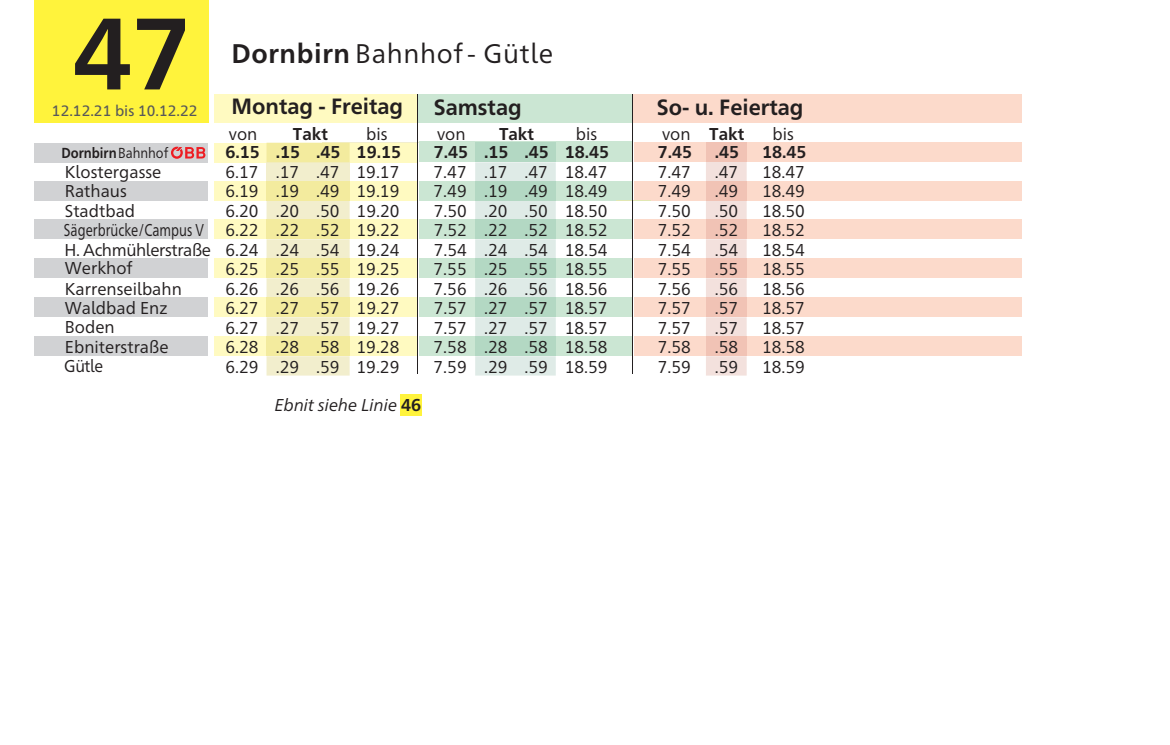
<style>
.page{position:relative;width:1170px;height:745px;background:#fff}
.page>*{position:absolute;margin:0;border:0;box-sizing:border-box;transform-origin:0 0}
.t1{font:700 101.25px "Neue Frutiger 1450 for VV";color:#231f20}
.t2{font:27px "Neue Frutiger 1450 for VV";letter-spacing:.025em;color:#231f20}
.t3{font:700 22px "Neue Frutiger 1450 for VV";color:#231f20}
.t4{font:17.25px/19.5px "Neue Frutiger 1450 for VV";color:#231f20}
.t5{font:700 17.25px "Neue Frutiger 1450 for VV";color:#231f20}
.t6{font:17.25px "Neue Frutiger 1450 for VV";color:#231f20;scale:.76 1}
.t7{font:17.25px "Neue Frutiger 1450 for VV";letter-spacing:-.025em;color:#231f20}
.t8{font:italic 17.25px "Neue Frutiger 1450 for VV";color:#231f20}
.t9{font:17.25px "Neue Frutiger 1450 for VV";color:#231f20;scale:.93 1}
.t10{font:15px "Neue Frutiger 1450 for VV";color:#57585a}
.t11{font:700 14.5px "Neue Frutiger 1450 for VV";color:#231f20;scale:.88 1}
.s1{font-weight:700}
.s2{font-weight:400}
.s3{font-weight:700;font-style:normal}
</style>
<div class="page">
<svg style="left:34px;top:0;width:986px;height:416px"></svg>
<hr style="left:632px;top:94px;width:1px;height:280px;background:#231f20">
<hr style="left:417px;top:94px;width:1px;height:280px;background:#231f20">
<p class="t1" style="left:73px;top:-19px;width:120px">47</p>
<p class="t10" style="left:52px;top:99px;width:147px">12.12.21 bis 10.12.22</p>
<p class="t2" style="left:231px;top:33px;width:323px"><span class="s1">Dornbirn</span> Bahnhof- Gütle</p>
<p class="t3" style="left:231px;top:90px;width:173px">Montag - Freitag</p>
<p class="t3" style="left:434px;top:92px;width:89px">Samstag</p>
<p class="t3" style="left:656px;top:92px;width:148px">So- u. Feiertag</p>
<p class="t4" style="left:229px;top:123px;width:30px">von</p>
<p class="t5" style="left:293px;top:121px;width:36px">Takt</p>
<p class="t4" style="left:366px;top:123px;width:23px">bis</p>
<p class="t4" style="left:437px;top:123px;width:30px">von</p>
<p class="t5" style="left:499px;top:121px;width:36px">Takt</p>
<p class="t4" style="left:576px;top:123px;width:23px">bis</p>
<p class="t4" style="left:772px;top:123px;width:23px">bis</p>
<p class="t5" style="left:662px;top:121px;width:84px"><span class="s2">von</span> Takt</p>
<p class="t11" style="left:61px;top:142px;width:123px">Dornbirn <span class="s2">Bahnhof</span></p>
<p class="t5" style="left:225px;top:139px;width:36px">6.15</p>
<p class="t5" style="left:276px;top:139px;width:26px">.15</p>
<p class="t5" style="left:316px;top:139px;width:26px">.45</p>
<p class="t5" style="left:356px;top:139px;width:46px">19.15</p>
<p class="t5" style="left:433px;top:139px;width:36px">7.45</p>
<p class="t5" style="left:484px;top:139px;width:26px">.15</p>
<p class="t5" style="left:524px;top:139px;width:26px">.45</p>
<p class="t5" style="left:565px;top:139px;width:46px">18.45</p>
<p class="t5" style="left:657px;top:139px;width:36px">7.45</p>
<p class="t5" style="left:715px;top:139px;width:26px">.45</p>
<p class="t5" style="left:762px;top:139px;width:46px">18.45</p>
<p class="t4" style="left:65px;top:160px;width:98px">Klostergasse</p>
<p class="t4" style="left:65px;top:199px;width:72px">Stadtbad</p>
<p class="t4" style="left:65px;top:180px;width:64px">Rathaus</p>
<p class="t4" style="left:225px;top:160px;width:35px">6.17</p>
<p class="t4" style="left:225px;top:199px;width:35px">6.20</p>
<p class="t4" style="left:225px;top:180px;width:35px">6.19</p>
<p class="t4" style="left:276px;top:160px;width:25px">.17</p>
<p class="t4" style="left:276px;top:199px;width:25px">.20</p>
<p class="t4" style="left:276px;top:180px;width:25px">.19</p>
<p class="t4" style="left:316px;top:160px;width:25px">.47</p>
<p class="t4" style="left:316px;top:199px;width:25px">.50</p>
<p class="t4" style="left:316px;top:180px;width:25px">.49</p>
<p class="t4" style="left:356px;top:160px;width:44px">19.17</p>
<p class="t4" style="left:356px;top:199px;width:44px">19.20</p>
<p class="t4" style="left:356px;top:180px;width:44px">19.19</p>
<p class="t4" style="left:433px;top:160px;width:35px">7.47</p>
<p class="t4" style="left:433px;top:199px;width:35px">7.50</p>
<p class="t4" style="left:433px;top:180px;width:35px">7.49</p>
<p class="t4" style="left:484px;top:160px;width:25px">.17</p>
<p class="t4" style="left:484px;top:199px;width:25px">.20</p>
<p class="t4" style="left:484px;top:180px;width:25px">.19</p>
<p class="t4" style="left:524px;top:160px;width:25px">.47</p>
<p class="t4" style="left:524px;top:199px;width:25px">.50</p>
<p class="t4" style="left:524px;top:180px;width:25px">.49</p>
<p class="t4" style="left:564px;top:160px;width:44px">18.47</p>
<p class="t4" style="left:565px;top:199px;width:44px">18.50</p>
<p class="t4" style="left:564px;top:180px;width:44px">18.49</p>
<p class="t4" style="left:657px;top:160px;width:35px">7.47</p>
<p class="t4" style="left:657px;top:199px;width:35px">7.50</p>
<p class="t4" style="left:657px;top:180px;width:35px">7.49</p>
<p class="t4" style="left:714px;top:160px;width:25px">.47</p>
<p class="t4" style="left:715px;top:199px;width:25px">.50</p>
<p class="t4" style="left:714px;top:180px;width:25px">.49</p>
<p class="t4" style="left:762px;top:160px;width:44px">18.47</p>
<p class="t4" style="left:762px;top:199px;width:44px">18.50</p>
<p class="t4" style="left:762px;top:180px;width:44px">18.49</p>
<p class="t6" style="left:64px;top:217px;width:186px">Sägerbrücke/Campus V</p>
<p class="t4" style="left:225px;top:219px;width:35px">6.22</p>
<p class="t4" style="left:276px;top:219px;width:25px">.22</p>
<p class="t4" style="left:316px;top:219px;width:25px">.52</p>
<p class="t4" style="left:356px;top:219px;width:44px">19.22</p>
<p class="t4" style="left:433px;top:219px;width:35px">7.52</p>
<p class="t4" style="left:484px;top:219px;width:25px">.22</p>
<p class="t4" style="left:524px;top:219px;width:25px">.52</p>
<p class="t4" style="left:565px;top:219px;width:44px">18.52</p>
<p class="t4" style="left:657px;top:219px;width:35px">7.52</p>
<p class="t4" style="left:715px;top:219px;width:25px">.52</p>
<p class="t4" style="left:762px;top:219px;width:44px">18.52</p>
<p class="t7" style="left:64px;top:237px;width:148px">H. Achmühlerstraße</p>
<p class="t4" style="left:225px;top:239px;width:35px">6.24</p>
<p class="t4" style="left:276px;top:239px;width:25px">.24</p>
<p class="t4" style="left:316px;top:239px;width:25px">.54</p>
<p class="t4" style="left:356px;top:239px;width:44px">19.24</p>
<p class="t4" style="left:433px;top:239px;width:35px">7.54</p>
<p class="t4" style="left:484px;top:239px;width:25px">.24</p>
<p class="t4" style="left:524px;top:239px;width:25px">.54</p>
<p class="t4" style="left:565px;top:239px;width:44px">18.54</p>
<p class="t4" style="left:657px;top:239px;width:35px">7.54</p>
<p class="t4" style="left:715px;top:239px;width:25px">.54</p>
<p class="t4" style="left:762px;top:239px;width:44px">18.54</p>
<p class="t4" style="left:65px;top:257px;width:69px">Werkhof</p>
<p class="t4" style="left:225px;top:258px;width:35px">6.25</p>
<p class="t4" style="left:276px;top:258px;width:25px">.25</p>
<p class="t4" style="left:316px;top:258px;width:25px">.55</p>
<p class="t4" style="left:356px;top:258px;width:44px">19.25</p>
<p class="t4" style="left:433px;top:258px;width:35px">7.55</p>
<p class="t4" style="left:484px;top:258px;width:25px">.25</p>
<p class="t4" style="left:524px;top:258px;width:25px">.55</p>
<p class="t4" style="left:564px;top:258px;width:44px">18.55</p>
<p class="t4" style="left:657px;top:258px;width:35px">7.55</p>
<p class="t4" style="left:714px;top:258px;width:25px">.55</p>
<p class="t4" style="left:762px;top:258px;width:44px">18.55</p>
<p class="t4" style="left:65px;top:277px;width:118px">Karrenseilbahn</p>
<p class="t4" style="left:225px;top:277px;width:35px">6.26</p>
<p class="t4" style="left:276px;top:277px;width:25px">.26</p>
<p class="t4" style="left:316px;top:277px;width:25px">.56</p>
<p class="t4" style="left:356px;top:277px;width:44px">19.26</p>
<p class="t4" style="left:433px;top:277px;width:35px">7.56</p>
<p class="t4" style="left:484px;top:277px;width:25px">.26</p>
<p class="t4" style="left:524px;top:277px;width:25px">.56</p>
<p class="t4" style="left:564px;top:277px;width:44px">18.56</p>
<p class="t4" style="left:657px;top:277px;width:35px">7.56</p>
<p class="t4" style="left:714px;top:277px;width:25px">.56</p>
<p class="t4" style="left:762px;top:277px;width:44px">18.56</p>
<p class="t4" style="left:65px;top:297px;width:104px">Waldbad Enz</p>
<p class="t4" style="left:225px;top:297px;width:35px">6.27</p>
<p class="t4" style="left:276px;top:297px;width:25px">.27</p>
<p class="t4" style="left:316px;top:297px;width:25px">.57</p>
<p class="t4" style="left:356px;top:297px;width:44px">19.27</p>
<p class="t4" style="left:433px;top:297px;width:35px">7.57</p>
<p class="t4" style="left:484px;top:297px;width:25px">.27</p>
<p class="t4" style="left:524px;top:297px;width:25px">.57</p>
<p class="t4" style="left:565px;top:297px;width:44px">18.57</p>
<p class="t4" style="left:657px;top:297px;width:35px">7.57</p>
<p class="t4" style="left:715px;top:297px;width:25px">.57</p>
<p class="t4" style="left:762px;top:297px;width:44px">18.57</p>
<p class="t4" style="left:65px;top:316px;width:51px">Boden</p>
<p class="t4" style="left:65px;top:335px;width:105px">Ebniterstraße</p>
<p class="t4" style="left:225px;top:316px;width:35px">6.27<br>6.28</p>
<p class="t4" style="left:276px;top:316px;width:25px">.27 .28</p>
<p class="t4" style="left:316px;top:316px;width:25px">.57 .58</p>
<p class="t4" style="left:356px;top:316px;width:44px">19.27<br>19.28</p>
<p class="t4" style="left:433px;top:316px;width:35px">7.57<br>7.58</p>
<p class="t4" style="left:484px;top:316px;width:25px">.27 .28</p>
<p class="t4" style="left:524px;top:316px;width:25px">.57 .58</p>
<p class="t4" style="left:564px;top:316px;width:44px">18.57<br>18.58</p>
<p class="t4" style="left:657px;top:316px;width:35px">7.57<br>7.58</p>
<p class="t4" style="left:714px;top:316px;width:25px">.57 .58</p>
<p class="t4" style="left:762px;top:316px;width:44px">18.57<br>18.58</p>
<p class="t9" style="left:64px;top:353px;width:43px">Gütle</p>
<p class="t4" style="left:225px;top:355px;width:35px">6.29</p>
<p class="t4" style="left:276px;top:355px;width:25px">.29</p>
<p class="t4" style="left:316px;top:355px;width:25px">.59</p>
<p class="t4" style="left:356px;top:355px;width:44px">19.29</p>
<p class="t4" style="left:433px;top:355px;width:35px">7.59</p>
<p class="t4" style="left:484px;top:355px;width:25px">.29</p>
<p class="t4" style="left:524px;top:355px;width:25px">.59</p>
<p class="t4" style="left:564px;top:355px;width:44px">18.59</p>
<p class="t4" style="left:657px;top:355px;width:35px">7.59</p>
<p class="t4" style="left:714px;top:355px;width:25px">.59</p>
<p class="t4" style="left:762px;top:355px;width:44px">18.59</p>
<p class="t8" style="left:275px;top:392px;width:148px">Ebnit siehe Linie <span class="s3">46</span></p>
</div>
